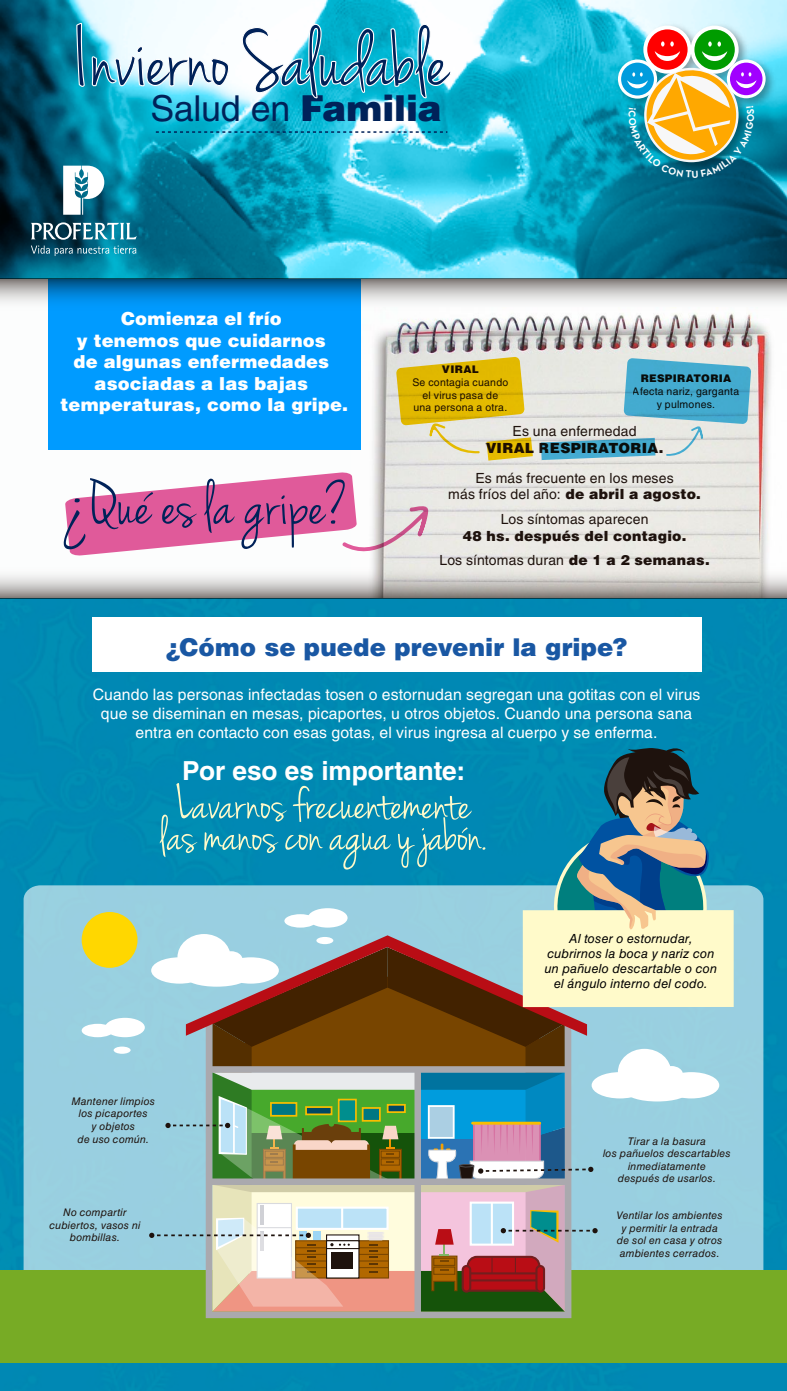
<style>
.page{position:relative;width:787px;height:1391px;background:#fff}
.page>*{position:absolute;margin:0;border:0;box-sizing:border-box;transform-origin:0 0}
.t1{font:64.92px "Jenna Sue";letter-spacing:.01em;color:#002259}
.t2{font:50.75px "Jenna Sue";color:#fffaca}
.t3{font:35.7px "Helvetica LT Std";letter-spacing:-.005em;color:#002259}
.t4{font:700 26.25px "Helvetica LT Std";letter-spacing:-.005em;color:#fff}
.t5{font:900 24.5px "Helvetica LT Std";letter-spacing:.005em;color:#1957a3}
.t6{font:900 17.85px/21.5px "Helvetica LT Std";letter-spacing:.01em;color:#fff;text-align:center}
.t7{font:15.75px/18.9px "Helvetica LT Std";letter-spacing:.01em;color:#fff;text-align:center}
.t8{font:14px/16.8px "Helvetica LT Std";letter-spacing:.015em;color:#1e120d;text-align:center}
.t9{font:900 14px/24.5px "Helvetica LT Std";letter-spacing:.02em;color:#1e120d;text-align:center}
.t10{font:italic 12.6px/15.2px "Helvetica LT Std";letter-spacing:.01em;color:#000;text-align:center}
.t11{font:italic 10.5px/12.6px "Helvetica LT Std";letter-spacing:.02em;color:#1e120d;text-align:center}
.t12{font:10.5px/12.6px "Helvetica LT Std";letter-spacing:.02em;color:#1e120d;text-align:center}
.t13{font:900 10.5px "Helvetica LT Std";letter-spacing:.03em;color:#1e120d}
.s1{font-weight:900}
.s2{font-weight:400}
</style>
<div class="page">
<img style="left:351px;top:313px;width:421px;height:253px">
<div style="left:48px;top:271px;width:313px;height:178px;background:#009bff"></div>
<div style="left:0;top:598px;width:787px;height:792px;background:#0088b3"></div>
<img style="left:0;top:0;width:787px;height:278px">
<svg style="left:0;top:278px;width:787px;height:30px"></svg>
<svg style="left:0;top:566px;width:787px;height:32px"></svg>
<svg style="left:156px;top:131px;width:291px;height:2px"></svg>
<svg style="left:63px;top:166px;width:41px;height:49px"></svg>
<svg style="left:31px;top:222px;width:106px;height:34px;background:#3b7e92"></svg>
<img style="left:612px;top:20px;width:167px;height:156px">
<svg style="left:618px;top:59px;width:39px;height:40px"></svg>
<div style="left:643px;top:26px;width:48px;height:48px;background:#fff;border-radius:50%"></div>
<div style="left:690px;top:26px;width:48px;height:48px;background:#fff;border-radius:50%"></div>
<svg style="left:726px;top:59px;width:39px;height:39px"></svg>
<div style="left:92px;top:617px;width:609px;height:55px;background:#fff"></div>
<div style="left:24px;top:885px;width:739px;height:384px;background:#99cfe0"></div>
<div style="left:0;top:1269px;width:787px;height:93px;background:#77ab25"></div>
<div style="left:663px;top:1072px;width:56px;height:26px;background:#fff;border-radius:50%"></div>
<div style="left:105px;top:1017px;width:40px;height:20px;background:#fff;border-radius:50%"></div>
<div style="left:82px;top:1023px;width:32px;height:14px;background:#fff;border-radius:50%"></div>
<div style="left:114px;top:1046px;width:17px;height:7px;background:#fff;border-radius:50%"></div>
<div style="left:82px;top:911px;width:55px;height:56px;background:#ffd700;border-radius:50%"></div>
<div style="left:414px;top:1069px;width:7px;height:245px;background:#aaa9ae"></div>
<div style="left:523px;top:910px;width:210px;height:97px;background:#fffaca"></div>
<svg style="left:396px;top:357px;width:137px;height:103px;background:#e2cb5f"></svg>
<svg style="left:541px;top:358px;width:210px;height:102px;background:#a0ccd9"></svg>
<svg style="left:76px;top:23px;width:375px;height:75px"></svg>
<svg style="left:64px;top:472px;width:364px;height:83px"></svg>
<svg style="left:149px;top:744px;width:561px;height:567px;background:#7ba2a0"></svg>
<svg style="left:621px;top:29px;width:141px;height:149px"></svg>
<h3 class="t3" style="left:150px;top:88px;width:293px">Salud en <span class="s1">Familia</span></h3>
<h3 class="t6" style="left:61px;top:308px;width:289px">Comienza el frío<br>y tenemos que cuidarnos<br>de algunas enfermedades asociadas a las bajas temperaturas, como la gripe.</h3>
<h1 class="t1" style="left:90px;top:467px;width:260px">Que es la gripe?</h1>
<p class="t13" style="left:442px;top:363px;width:38px">VIRAL</p>
<p class="t12" style="left:412px;top:376px;width:97px">Se contagia cuando el virus pasa de una persona a otra.</p>
<p class="t13" style="left:640px;top:372px;width:92px">RESPIRATORIA</p>
<p class="t12" style="left:633px;top:385px;width:108px">Afecta nariz, garganta y pulmones.</p>
<h3 class="t8" style="left:512px;top:422px;width:125px">Es una enfermedad</h3>
<h3 class="t9" style="left:485px;top:435px;width:179px">VIRAL RESPIRATORIA.</h3>
<h3 class="t8" style="left:448px;top:469px;width:254px">Es más frecuente en los meses<br>más fríos del año: <span class="s1">de abril a agosto.</span></h3>
<h3 class="t8" style="left:500px;top:510px;width:149px">Los síntomas aparecen</h3>
<h3 class="t9" style="left:439px;top:523px;width:272px">48 hs. después del contagio.<br><span class="s2">Los síntomas duran</span> de 1 a 2 semanas.</h3>
<h3 class="t5" style="left:166px;top:630px;width:463px">¿Cómo se puede prevenir la gripe?</h3>
<h3 class="t7" style="left:93px;top:684px;width:609px">Cuando las personas infectadas tosen o estornudan segregan una gotitas con el virus que se diseminan en mesas, picaportes, u otros objetos. Cuando una persona sana entra en contacto con esas gotas, el virus ingresa al cuerpo y se enferma.</h3>
<h3 class="t4" style="left:182px;top:754px;width:284px">Por eso es importante:</h3>
<h2 class="t2" style="left:176px;top:774px;width:296px">Lavarnos frecuentemente</h2>
<h2 class="t2" style="left:161px;top:805px;width:327px">las manos con agua y jabon.</h2>
<p class="t11" style="left:71px;top:1094px;width:85px">Mantener limpios los picaportes<br>y objetos<br>de uso común.</p>
<p class="t10" style="left:544px;top:930px;width:174px">Al toser o estornudar, cubrirnos la boca y nariz con un pañuelo descartable o con el ángulo interno del codo.</p>
<p class="t11" style="left:603px;top:1134px;width:129px">Tirar a la basura<br>los pañuelos descartables inmediatamente<br>después de usarlos.</p>
<p class="t11" style="left:49px;top:1206px;width:93px">No compartir cubiertos, vasos ni bombillas.</p>
<p class="t11" style="left:616px;top:1208px;width:108px">Ventilar los ambientes y permitir la entrada de sol en casa y otros ambientes cerrados.</p>
</div>
